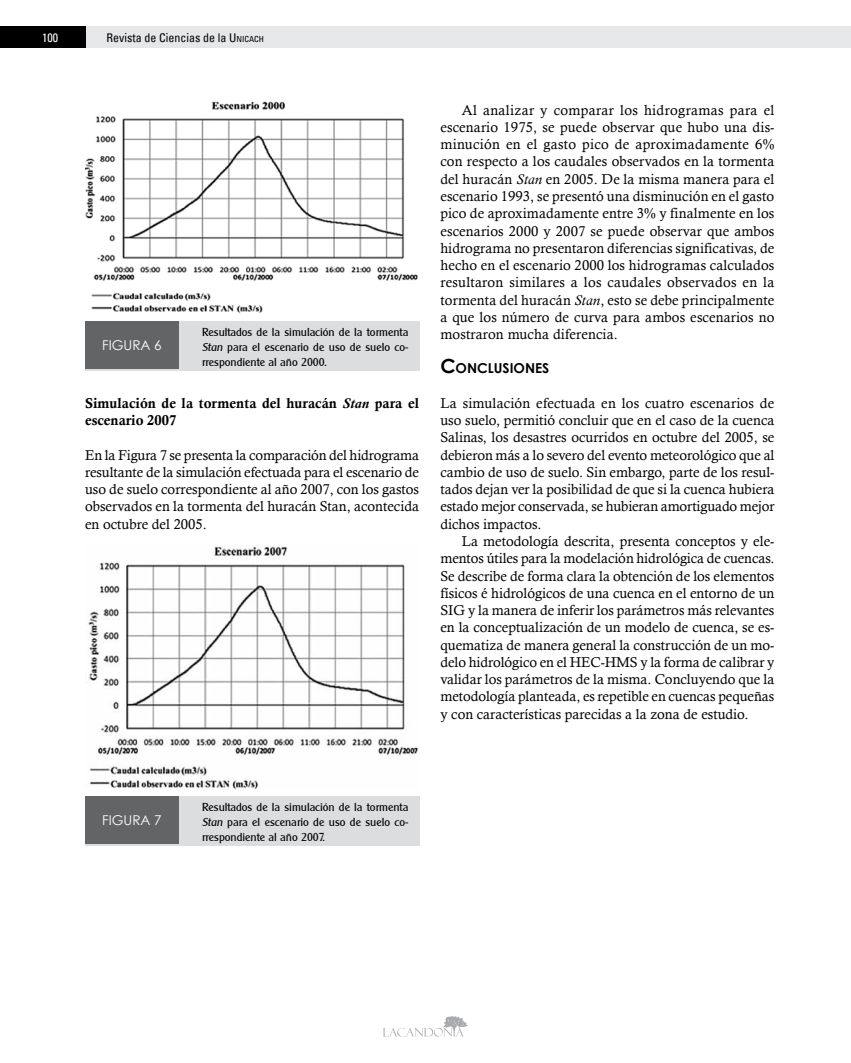
<style>
.page{position:relative;width:851px;height:1063px;background:#fff}
.page>*{position:absolute;margin:0;border:0;box-sizing:border-box;transform-origin:0 0}
.t1{font:14.25px/17.2px "Calisto";color:#000;text-align:justify}
.t2{font:14.25px/17.2px "Calis MT Bol";letter-spacing:.005em;color:#000}
.t3{font:700 13.65px "Century Gothic";color:#000}
.t4{font:13.5px "Century Gothic";color:#fff}
.t5{font:condensed 12px "Univers";color:#000}
.t6{font:condensed 12px "Univers";color:#fff}
.t7{font:11.25px/15px "Clarity Gothic SF";color:#000;text-align:justify}
.s1{font-style:inherit}
.s2{font-size:8.4px}
.s3{font-family:"Clarity Gothic SF Italic"}
.s4{font-family:"Calisto";font-weight:700;font-style:italic}
.s5{font-style:italic}
.s6{font-size:19.5px}
</style>
<div class="page">
<div style="left:0;top:27px;width:850px;height:21px;background:#e6e7e8"></div>
<div style="left:0;top:27px;width:85px;height:21px;background:#000"></div>
<svg style="left:383px;top:1016px;width:85px;height:21px"></svg>
<img style="left:85px;top:101px;width:333px;height:213px">
<svg style="left:85px;top:321px;width:294px;height:1px"></svg>
<div style="left:85px;top:322px;width:334px;height:49px;background:#dcddde"></div>
<div style="left:85px;top:322px;width:94px;height:47px;background:#626466"></div>
<img style="left:88px;top:546px;width:331px;height:244px">
<svg style="left:85px;top:796px;width:294px;height:1px"></svg>
<div style="left:85px;top:797px;width:334px;height:49px;background:#dcddde"></div>
<div style="left:85px;top:797px;width:94px;height:47px;background:#626466"></div>
<p class="t6" style="left:42px;top:30px;width:17px">100</p>
<p class="t5" style="left:106px;top:30px;width:159px">Revista de Ciencias de la <span class="s1">U</span><span class="s2">NICACH</span></p>
<p class="t4" style="left:102px;top:337px;width:61px">FIGURA 6</p>
<p class="t7" style="left:202px;top:325px;width:208px">Resultados de la simulación de la tormenta <span class="s3">Stan</span> para el escenario de uso de suelo co&shy;rrespondiente al año 2000.</p>
<p class="t2" style="left:85px;top:396px;width:335px">Simulación de la tormenta del huracán <span class="s4">Stan</span> para el escenario 2007</p>
<p class="t1" style="left:85px;top:446px;width:335px">En la Figura 7 se presenta la comparación del hidrograma resultante de la simulación efectuada para el escenario de uso de suelo correspondiente al año 2007, con los gastos observados en la tormenta del huracán Stan, acontecida en octubre del 2005.</p>
<p class="t1" style="left:440px;top:101px;width:335px;text-indent:21px">al analizar y comparar los hidrogramas para el escenario 1975, se puede observar que hubo una dis&shy;minución en el gasto pico de aproximadamente 6% con respecto a los caudales observados en la tormenta del huracán <span class="s5">Stan</span> en 2005. de la misma manera para el escenario 1993, se presentó una disminución en el gasto pico de aproximadamente entre 3% y finalmente en los escenarios 2000 y 2007 se puede observar que ambos hidrograma no presentaron diferencias significativas, de hecho en el escenario 2000 los hidrogramas calculados resultaron similares a los caudales observados en la tormenta del huracán <span class="s5">Stan</span>, esto se debe principalmente a que los número de curva para ambos escenarios no mostraron mucha diferencia.</p>
<p class="t3" style="left:440px;top:360px;width:110px"><span class="s6">C</span>ONCLUSIONES</p>
<p class="t1" style="left:440px;top:394px;width:335px">La simulación efectuada en los cuatro escenarios de uso suelo, permitió concluir que en el caso de la cuenca Salinas, los desastres ocurridos en octubre del 2005, se debieron más a lo severo del evento meteorológico que al cambio de uso de suelo. Sin embargo, parte de los resul&shy;tados dejan ver la posibilidad de que si la cuenca hubiera estado mejor conservada, se hubieran amortiguado mejor dichos impactos.</p>
<p class="t1" style="left:440px;top:532px;width:335px;text-indent:21px">La metodología descrita, presenta conceptos y ele&shy;mentos útiles para la modelación hidrológica de cuencas.<br>Se describe de forma clara la obtención de los elementos físicos é hidrológicos de una cuenca en el entorno de un SiG y la manera de inferir los parámetros más relevantes en la conceptualización de un modelo de cuenca, se es&shy;quematiza de manera general la construcción de un mo&shy;delo hidrológico en el HEC-HMS y la forma de calibrar y validar los parámetros de la misma. Concluyendo que la metodología planteada, es repetible en cuencas pequeñas y con características parecidas a la zona de estudio.</p>
<p class="t4" style="left:102px;top:812px;width:61px">FIGURA 7</p>
<p class="t7" style="left:202px;top:800px;width:208px">Resultados de la simulación de la tormenta <span class="s3">Stan</span> para el escenario de uso de suelo co&shy;rrespondiente al año 2007.</p>
</div>
